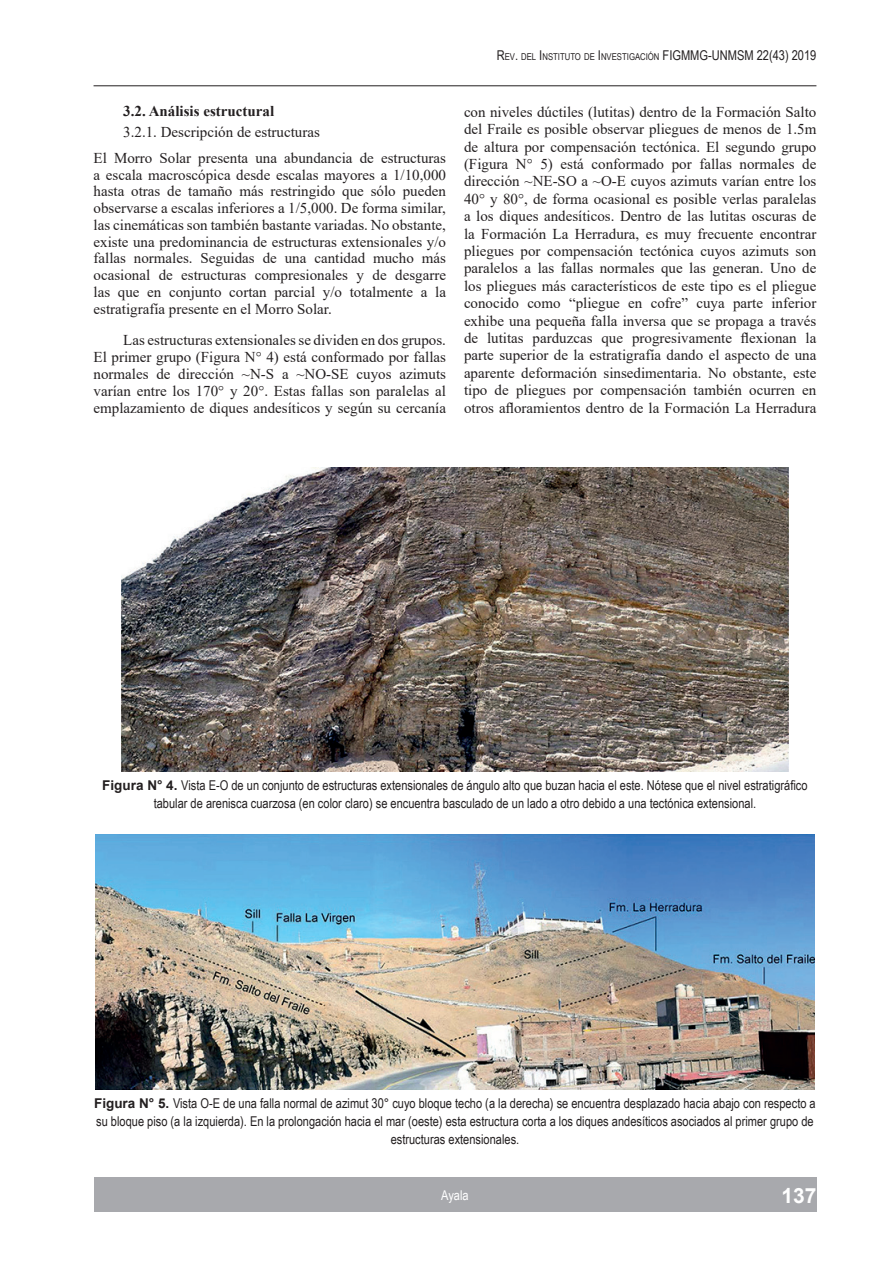
<style>
.page{position:relative;width:893px;height:1263px;background:#fff}
.page>*{position:absolute;margin:0;border:0;box-sizing:border-box;transform-origin:0 0}
.t1{font:700 21px "Arial";color:#fff}
.t2{font:15px/17.4px "Times New Roman";color:#231f20;text-align:justify}
.t3{font:700 15px "Times New Roman";color:#231f20}
.t4{font:13.5px/18px "Arial Narrow";color:#231f20;text-align:center}
.t5{font:13.5px "Arial Narrow";color:#fff}
.t6{font:9.45px "Arial Narrow";color:#231f20}
.s1{font-size:13.5px}
.s2{font-family:"Arial";font-weight:700}
</style>
<div class="page">
<div style="left:94px;top:1178px;width:722px;height:34px;background:#a8a9ad"></div>
<hr style="left:94px;top:85px;width:722px;height:1px;background:#231f20">
<img style="left:122px;top:467px;width:666px;height:304px">
<img style="left:95px;top:835px;width:720px;height:255px">
<p class="t3" style="left:123px;top:101px;width:152px">3.2. Análisis estructural</p>
<p class="t2" style="left:94px;top:119px;width:354px;line-height:25.2px;text-indent:30px">3.2.1. Descripción de estructuras<br>El Morro Solar presenta una abundancia de estructuras</p>
<p class="t2" style="left:94px;top:166px;width:354px;line-height:16.8px">a escala macroscópica desde escalas mayores a 1/10,000 hasta otras de tamaño más restringido que sólo pueden observarse a escalas inferiores a 1/5,000. De forma similar, las cinemáticas son también bastante variadas. No obstante, existe una predominancia de estructuras extensionales y/o fallas normales. Seguidas de una cantidad mucho más ocasional de estructuras compresionales y de desgarre las que en conjunto cortan parcial y/o totalmente a la estratigrafía presente en el Morro Solar.</p>
<p class="t2" style="left:94px;top:332px;width:354px;line-height:16.8px;text-indent:30px">Las estructuras extensionales se dividen en dos grupos.<br>El primer grupo (Figura N° 4) está conformado por fallas normales de dirección ~N-S a ~NO-SE cuyos azimuts varían entre los 170° y 20°. Estas fallas son paralelas al emplazamiento de diques andesíticos y según su cercanía</p>
<p class="t6" style="left:497px;top:50px;width:321px"><span class="s1">R</span>EV<span class="s1">.</span> DEL <span class="s1">I</span>NSTITUTO DE <span class="s1">I</span>NVESTIGACIÓN <span class="s1">FIGMMG-UN MSM 22(43) 2019</span></p>
<p class="t2" style="left:464px;top:103px;width:354px">con niveles dúctiles (lutitas) dentro de la Formación Salto del Fraile es posible observar pliegues de menos de 1.5m de altura por compensación tectónica. El segundo grupo (Figura N° 5) está conformado por fallas normales de dirección ~NE-SO a ~O-E cuyos azimuts varían entre los 40° y 80°, de forma ocasional es posible verlas paralelas a los diques andesíticos. Dentro de las lutitas oscuras de la Formación La Herradura, es muy frecuente encontrar pliegues por compensación tectónica cuyos azimuts son paralelos a las fallas normales que las generan. Uno de los pliegues más característicos de este tipo es el pliegue conocido como “pliegue en cofre” cuya parte inferior exhibe una pequeña falla inversa que se propaga a través de lutitas parduzcas que progresivamente flexionan la parte superior de la estratigrafía dando el aspecto de una aparente deformación sinsedimentaria. No obstante, este tipo de pliegues por compensación también ocurren en otros afloramientos dentro de la Formación La Herradura</p>
<p class="t4" style="left:102px;top:775px;width:707px"><span class="s2">Figura N° 4.</span> Vista E-O de un conjunto de estructuras extensionales de ángulo alto que buzan hacia el este. Nótese que el nivel estratigráfico tabular de arenisca cuarzosa (en color claro) se encuentra basculado de un lado a otro debido a una tectónica extensional.</p>
<p class="t4" style="left:94px;top:1094px;width:723px"><span class="s2">Figura N° 5.</span> Vista O-E de una falla normal de azimut 30° cuyo bloque techo (a la derecha) se encuentra desplazado hacia abajo con respecto a su bloque piso (a la izquierda). En la prolongación hacia el mar (oeste) esta estructura corta a los diques andesíticos asociados al primer grupo de estructuras extensionales.</p>
<p class="t5" style="left:441px;top:1185px;width:29px">Ayala</p>
<h1 class="t1" style="left:781px;top:1180px;width:37px">137</h1>
</div>
